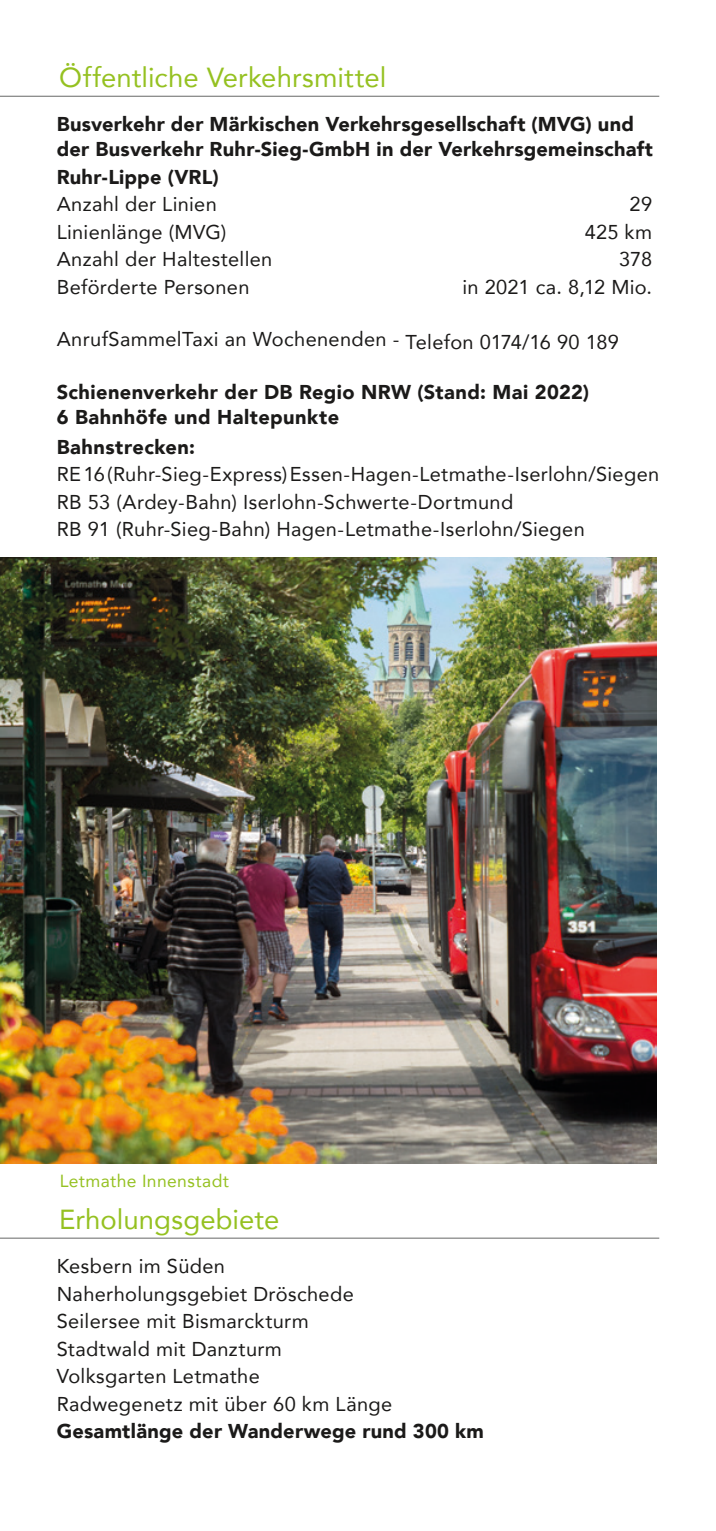
<style>
.page{position:relative;width:716px;height:1531px;background:#fff}
.page>*{position:absolute;margin:0;border:0;box-sizing:border-box;transform-origin:0 0}
.t1{font:27.5px "Avenir";letter-spacing:.005em;color:#95c121}
.t2{font:20px/27.5px "Avenir";letter-spacing:.015em;color:#1b1a19}
.t3{font:900 20px/25px "Avenir";letter-spacing:.015em;color:#1b1a19}
.t4{font:17.5px "Avenir";letter-spacing:.025em;color:#95c121}
</style>
<div class="page">
<hr style="left:0;top:96px;width:659px;height:1px;background:#858685">
<hr style="left:0;top:1237px;width:659px;height:2px;background:#858685">
<img style="left:0;top:557px;width:656px;height:607px">
<h1 class="t1" style="left:59px;top:55px;width:329px">Öffentliche Verkehrsmittel</h1>
<p class="t3" style="left:57px;top:111px;width:598px">Busverkehr der Märkischen Verkehrsgesellschaft (MVG) und der Busverkehr Ruhr-Sieg-GmbH in der Verkehrsgemeinschaft</p>
<p class="t3" style="left:57px;top:164px;width:163px">Ruhr-Lippe (VRL)</p>
<p class="t2" style="left:57px;top:190px;width:162px">Anzahl der Linien</p>
<p class="t2" style="left:629px;top:190px;width:24px">29</p>
<p class="t2" style="left:57px;top:217px;width:171px">Linienlänge (MVG)</p>
<p class="t2" style="left:585px;top:217px;width:69px">425 km</p>
<p class="t2" style="left:57px;top:245px;width:217px">Anzahl der Haltestellen</p>
<p class="t2" style="left:619px;top:245px;width:34px">378</p>
<p class="t2" style="left:57px;top:272px;width:194px">Beförderte Personen</p>
<p class="t2" style="left:462px;top:272px;width:191px">in 2021 ca. 8,12 Mio.</p>
<p class="t2" style="left:57px;top:325px;width:563px">AnrufSammelTaxi an Wochenenden - Telefon 0174/16 90 189</p>
<p class="t3" style="left:57px;top:379px;width:534px">Schienenverkehr der DB Regio NRW (Stand: Mai 2022)<br>6 Bahnhöfe und Haltepunkte</p>
<p class="t3" style="left:57px;top:434px;width:140px">Bahnstrecken:</p>
<p class="t2" style="left:57px;top:460px;width:604px">RE 16 (Ruhr-Sieg-Express) Essen-Hagen-Letmathe-Iserlohn/Siegen<br>RB 53 (Ardey-Bahn) Iserlohn-Schwerte-Dortmund<br>RB 91 (Ruhr-Sieg-Bahn) Hagen-Letmathe-Iserlohn/Siegen</p>
<p class="t4" style="left:60px;top:1167px;width:171px">Letmathe Innenstadt</p>
<h1 class="t1" style="left:59px;top:1197px;width:222px">Erholungsgebiete</h1>
<p class="t2" style="left:57px;top:1251px;width:337px">Kesbern im Süden<br>Naherholungsgebiet Dröschede<br>Seilersee mit Bismarckturm<br>Stadtwald mit Danzturm<br>Volksgarten Letmathe<br>Radwegenetz mit über 60 km Länge</p>
<p class="t3" style="left:57px;top:1418px;width:429px">Gesamtlänge der Wanderwege rund 300 km</p>
</div>
